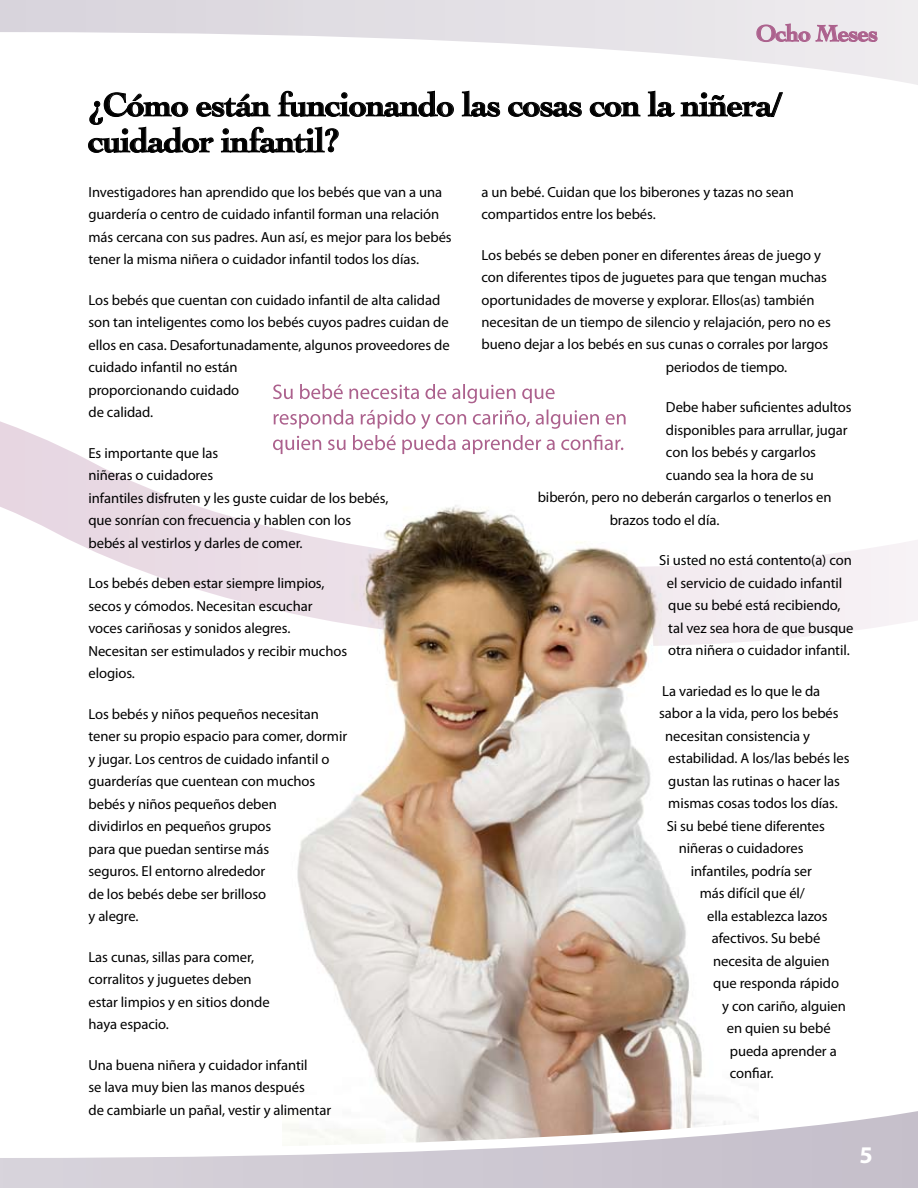
<style>
.page{position:relative;width:918px;height:1188px;background:#fff}
.page>*{position:absolute;margin:0;border:0;box-sizing:border-box;transform-origin:0 0}
.t1{font:700 34.5px/36px "Cochin";letter-spacing:-.025em;color:#000}
.t2{font:700 24px "Cochin";letter-spacing:-.025em;color:#ac618d}
.t3{font:700 24px "Myriad Pro";color:#fff}
.t4{font:14.7px/22.5px "Myriad Pro";letter-spacing:-.005em;color:#000}
</style>
<div class="page">
<svg style="left:0;top:403px;width:918px;height:238px"></svg>
<img style="left:283px;top:472px;width:476px;height:609px">
<svg style="left:0;top:0;width:918px;height:110px"></svg>
<svg style="left:0;top:1081px;width:918px;height:107px"></svg>
<svg style="left:462px;top:91px;width:38px;height:26px"></svg>
<svg style="left:508px;top:102px;width:74px;height:15px"></svg>
<svg style="left:590px;top:102px;width:51px;height:15px"></svg>
<svg style="left:648px;top:91px;width:27px;height:26px"></svg>
<svg style="left:681px;top:92px;width:102px;height:25px"></svg>
<svg style="left:88px;top:91px;width:366px;height:62px"></svg>
<svg style="left:273px;top:435px;width:350px;height:19px"></svg>
<svg style="left:274px;top:410px;width:352px;height:19px"></svg>
<svg style="left:273px;top:384px;width:282px;height:19px"></svg>
<svg style="left:756px;top:19px;width:122px;height:23px"></svg>
<h2 class="t2" style="left:756px;top:19px;width:124px">Ocho Meses</h2>
<h1 class="t1" style="left:88px;top:86px;width:695px">¿Cómo están funcionando las cosas con la niñera/ cuidador infantil?</h1>
<p class="t4" style="left:88px;top:180px;width:365px">Investigadores han aprendido que los bebés que van a una guardería o centro de cuidado infantil forman una relación más cercana con sus padres. Aun así, es mejor para los bebés tener la misma niñera o cuidador infantil todos los días.</p>
<p class="t4" style="left:88px;top:288px;width:363px">Los bebés que cuentan con cuidado infantil de alta calidad son tan inteligentes como los bebés cuyos padres cuidan de ellos en casa. Desafortunadamente, algunos proveedores de cuidado infantil no están<br>proporcionando cuidado<br>de calidad.</p>
<p class="t4" style="left:88px;top:441px;width:302px">Es importante que las<br>niñeras o cuidadores<br>infantiles disfruten y les guste cuidar de los bebés, que sonrían con frecuencia y hablen con los bebés al vestirlos y darles de comer.</p>
<p class="t4" style="left:88px;top:572px;width:260px">Los bebés deben estar siempre limpios, secos y cómodos. Necesitan escuchar voces cariñosas y sonidos alegres.<br>Necesitan ser estimulados y recibir muchos elogios.</p>
<p class="t4" style="left:88px;top:702px;width:260px">Los bebés y niños pequeños necesitan tener su propio espacio para comer, dormir y jugar. Los centros de cuidado infantil o guarderías que cuentean con muchos bebés y niños pequeños deben<br>dividirlos en pequeños grupos<br>para que puedan sentirse más<br>seguros. El entorno alrededor<br>de los bebés debe ser brilloso<br>y alegre.</p>
<p class="t4" style="left:88px;top:945px;width:183px">Las cunas, sillas para comer, corralitos y juguetes deben estar limpios y en sitios donde haya espacio.</p>
<p class="t4" style="left:88px;top:1053px;width:244px">Una buena niñera y cuidador infantil<br>se lava muy bien las manos después<br>de cambiarle un pañal, vestir y alimentar</p>
<p class="t4" style="left:482px;top:180px;width:314px">a un bebé. Cuidan que los biberones y tazas no sean compartidos entre los bebés.</p>
<p class="t4" style="left:482px;top:243px;width:341px">Los bebés se deben poner en diferentes áreas de juego y</p>
<p class="t4" style="left:482px;top:266px;width:347px">con diferentes tipos de juguetes para que tengan muchas</p>
<p class="t4" style="left:482px;top:288px;width:335px">oportunidades de moverse y explorar. Ellos(as) también</p>
<p class="t4" style="left:482px;top:311px;width:351px">necesitan de un tiempo de silencio y relajación, pero no es</p>
<p class="t4" style="left:482px;top:333px;width:348px">bueno dejar a los bebés en sus cunas o corrales por largos</p>
<p class="t4" style="left:666px;top:356px;width:123px">periodos de tiempo.</p>
<p class="t4" style="left:666px;top:396px;width:187px">Debe haber suficientes adultos</p>
<p class="t4" style="left:666px;top:419px;width:183px">disponibles para arrullar, jugar</p>
<p class="t4" style="left:666px;top:441px;width:152px">con los bebés y cargarlos</p>
<p class="t4" style="left:666px;top:464px;width:149px">cuando sea la hora de su</p>
<p class="t4" style="left:538px;top:486px;width:295px">biberón, pero no deberán cargarlos o tenerlos en</p>
<p class="t4" style="left:610px;top:509px;width:111px">brazos todo el día.</p>
<p class="t4" style="left:667px;top:549px;width:188px;text-indent:-8px">Si usted no está contento(a) con el servicio de cuidado infantil que su bebé está recibiendo, tal vez sea hora de que busque otra niñera o cuidador infantil.</p>
<p class="t4" style="left:662px;top:680px;width:160px">La variedad es lo que le da</p>
<p class="t4" style="left:659px;top:702px;width:181px">sabor a la vida, pero los bebés</p>
<p class="t4" style="left:665px;top:724px;width:146px">necesitan consistencia y</p>
<p class="t4" style="left:668px;top:747px;width:183px">estabilidad. A los/las bebés les</p>
<p class="t4" style="left:668px;top:769px;width:173px">gustan las rutinas o hacer las</p>
<p class="t4" style="left:668px;top:792px;width:171px">mismas cosas todos los días.</p>
<p class="t4" style="left:667px;top:814px;width:160px">Si su bebé tiene diferentes</p>
<p class="t4" style="left:679px;top:837px;width:126px">niñeras o cuidadores</p>
<p class="t4" style="left:691px;top:859px;width:123px">infantiles, podría ser</p>
<p class="t4" style="left:700px;top:882px;width:107px">más difícil que él/</p>
<p class="t4" style="left:707px;top:904px;width:122px">ella establezca lazos</p>
<p class="t4" style="left:712px;top:927px;width:110px">afectivos. Su bebé</p>
<p class="t4" style="left:713px;top:949px;width:118px">necesita de alguien</p>
<p class="t4" style="left:713px;top:972px;width:127px">que responda rápido</p>
<p class="t4" style="left:722px;top:994px;width:125px">y con cariño, alguien</p>
<p class="t4" style="left:727px;top:1017px;width:105px">en quien su bebé</p>
<p class="t4" style="left:730px;top:1039px;width:108px">pueda aprender a</p>
<p class="t4" style="left:730px;top:1062px;width:45px">confiar.</p>
<h2 class="t3" style="left:859px;top:1140px;width:15px">5</h2>
</div>
